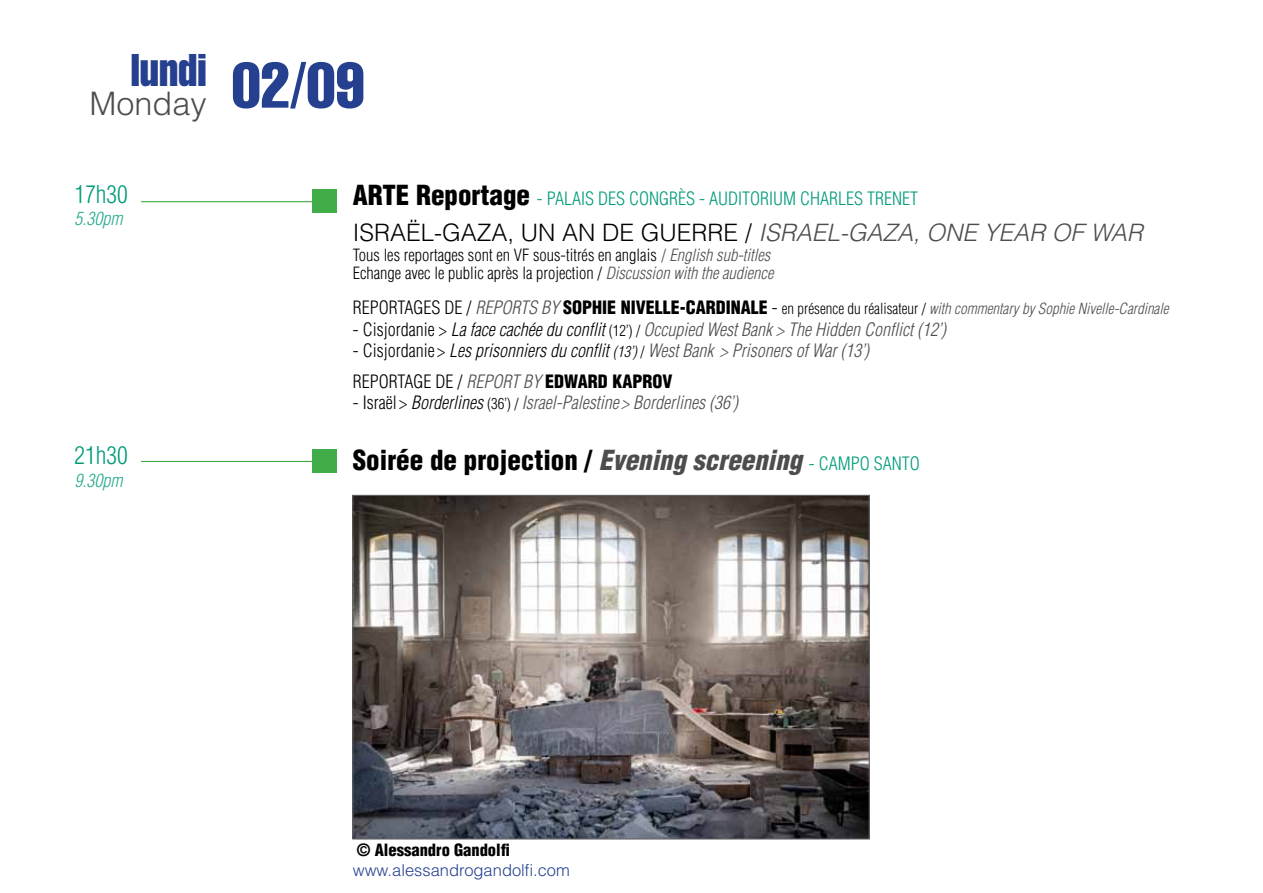
<style>
.page{position:relative;width:1263px;height:893px;background:#fff}
.page>*{position:absolute;margin:0;border:0;box-sizing:border-box;transform-origin:0 0}
.t1{font:45px "Helvetica LT Std Comp";color:#25408f}
.t2{font:300 32.4px "Helvetica LT Std";color:#4d4d4f}
.t3{font:900 condensed 27px "Helvetica LT Std";color:#000}
.t4{font:300 24px "Helvetica LT Std";color:#000}
.t5{font:300 condensed 24px "Helvetica LT Std";color:#009b7a}
.t6{font:italic 300 condensed 18px/30.6px "Helvetica LT Std";color:#4d4d4f}
.t7{font:900 condensed 18px "Helvetica LT Std";color:#000}
.t8{font:300 condensed 18px "Helvetica LT Std";color:#009b7a}
.t9{font:italic 300 condensed 18px "Helvetica LT Std";color:#26aa8e}
.t10{font:300 condensed 18px "Helvetica LT Std";color:#000}
.t11{font:300 condensed 16.5px/18px "Helvetica LT Std";color:#000}
.t12{font:300 16.5px "Helvetica LT Std";color:#25408f}
.t13{font:900 condensed 16.5px "Helvetica LT Std";color:#000}
.t14{font:italic 300 condensed 15px "Helvetica LT Std";color:#4d4d4f}
.s1{font-weight:300;font-size:18px;color:#009b7a}
.s2{font-style:italic;color:#4d4d4f}
.s3{color:#4d4d4f}
.s4{font-weight:300}
.s5{font-weight:300;font-style:italic;color:#4d4d4f}
.s6{font-style:normal;font-size:18px;color:#000}
.s7{font-style:normal;color:#000}
.s8{color:#000}
.s9{font-style:normal;font-size:15px;color:#000}
.s10{font-size:15px;color:#000}
</style>
<div class="page">
<hr style="left:141px;top:201px;width:185px;height:1px;background:#41ad49">
<div style="left:312px;top:190px;width:25px;height:23px;background:#41ad49"></div>
<hr style="left:141px;top:461px;width:185px;height:1px;background:#41ad49">
<div style="left:312px;top:449px;width:25px;height:23px;background:#41ad49"></div>
<img style="left:354px;top:497px;width:514px;height:340px">
<h1 class="t1" style="left:131px;top:42px;width:77px">lundi</h1>
<h2 class="t2" style="left:90px;top:83px;width:277px">Monday <sup>02/09</sup></h2>
<h3 class="t5" style="left:74px;top:179px;width:55px">17h30</h3>
<p class="t9" style="left:74px;top:208px;width:49px">5.30pm</p>
<h3 class="t5" style="left:74px;top:440px;width:55px">21h30</h3>
<p class="t9" style="left:74px;top:469px;width:49px">9.30pm</p>
<h3 class="t3" style="left:353px;top:178px;width:211px">ARTE Reportage <span class="s1">- Palais</span></h3>
<p class="t8" style="left:598px;top:187px;width:10px">des</p>
<p class="t8" style="left:629px;top:187px;width:21px">Congrès</p>
<p class="t8" style="left:699px;top:187px;width:220px">- AUDITORIUM CHARLES TRENET</p>
<h3 class="t4" style="left:353px;top:218px;width:792px">Israël-Gaza, un an de g uerre / <span class="s2">ISRAEL-GAZA, ONE YEAR OF WAR</span></h3>
<p class="t11" style="left:353px;top:246px;width:422px">Tous les reportages sont en VF sous-titrés en anglais <span class="s3">/</span> <span class="s2">English sub-titles<br></span>Echange avec le public après la projection / <span class="s2">Discussion with the audience</span></p>
<p class="t10" style="left:353px;top:296px;width:19px">Reportage</p>
<p class="t7" style="left:431px;top:296px;width:224px"><span class="s4">S de /</span> <span class="s5">REPORTS BY</span> Sophie Nivelle</p>
<p class="t7" style="left:680px;top:296px;width:56px">-Cardinale</p>
<p class="t14" style="left:772px;top:299px;width:398px"><span class="s6">-</span> <span class="s7">en présence du réalisateur /</span> with commentary by Sophie Nivelle-Cardinale</p>
<p class="t6" style="left:353px;top:314px;width:595px"><span class="s7">- Cisjordanie &gt;</span> <span class="s8">La face cachée du conflit</span> <span class="s9">(12’) /</span> Occupied West Bank &gt; The Hidden Conflict (12’)</p>
<p class="t6" style="left:353px;top:336px;width:518px"><span class="s7">- Cisjordanie &gt;</span> <span class="s8">Les prisonniers du conflit</span> <span class="s10">(13’)</span> <span class="s9">/</span> West Bank &gt; Prisoners of War (13’)<br><span class="s7">Reportage</span></p>
<p class="t7" style="left:435px;top:370px;width:238px"><span class="s4">de /</span> <span class="s5">REPORT BY</span> EDWARD KAPROV</p>
<p class="t6" style="left:353px;top:388px;width:387px"><span class="s7">- Israël &gt;</span> <span class="s8">Borderlines</span> <span class="s9">(36’) /</span> Israel-Palestine &gt; Borderlines (36’)</p>
<h3 class="t3" style="left:353px;top:443px;width:487px">Soirée de projection / <span class="s2">Evening screening</span> <span class="s1">- Campo</span></h3>
<p class="t8" style="left:874px;top:452px;width:19px">Santo</p>
<p class="t13" style="left:357px;top:839px;width:155px">© Alessandro Gandolfi</p>
<p class="t12" style="left:353px;top:860px;width:219px">www.alessandrogandolfi.com</p>
</div>
